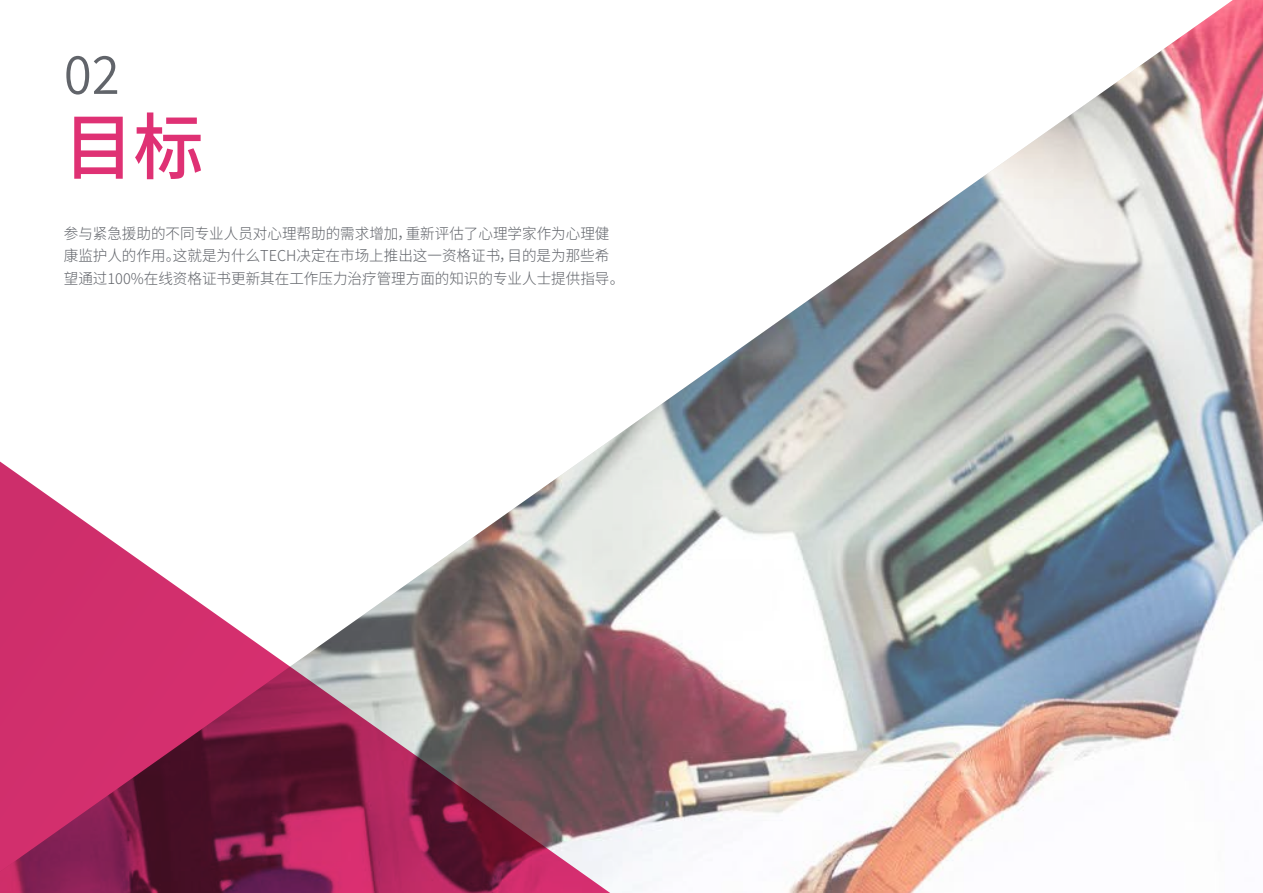
<style>
.page{position:relative;width:1263px;height:893px;background:#fff}
.page>*{position:absolute;margin:0;border:0;box-sizing:border-box;transform-origin:0 0}
.t1{font:500 72px "Source Han Sans CN";color:#df3174}
.t2{font:52.5px "Source Han Sans CN";color:#61646a}
.t3{font:300 15px/22.5px "Source Han Sans CN";color:#61646a}
</style>
<div class="page">
<img style="left:602px;top:0;width:661px;height:893px">
<svg style="left:0;top:446px;width:640px;height:447px"></svg>
<h2 class="t2" style="left:64px;top:45px;width:57px">02</h2>
<h1 class="t1" style="left:64px;top:106px;width:141px">目标</h1>
<p class="t3" style="left:64px;top:222px;width:562px">参与紧急援助的不同专业人员对心理帮助的需求增加，重新评估了心理学家作为心理健康监护人的作用。这就是为什么TECH决定在市场上推出这一资格证书，目的是为那些希望通过100%在线资格证书更新其在工作压力治疗管理方面的知识的专业人士提供指导。</p>
</div>
